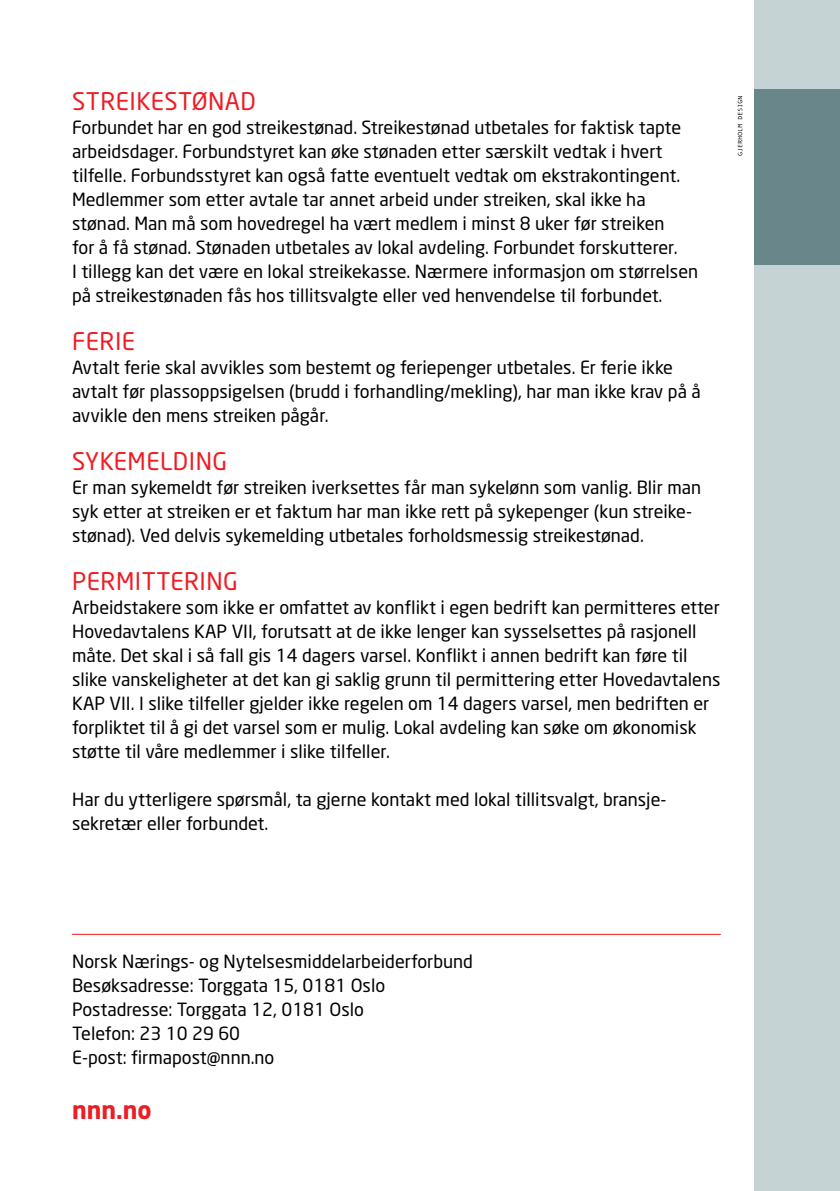
<style>
.page{position:relative;width:840px;height:1191px;background:#fff}
.page>*{position:absolute;margin:0;border:0;box-sizing:border-box;transform-origin:0 0}
.t1{font:24px "Neo Sans";letter-spacing:.02em;color:#ed1d24}
.t2{font:700 24px "Neo Sans";color:#ed1d24}
.t3{font:18px/24px "Neo Sans";color:#000}
</style>
<div class="page">
<hr style="left:72px;top:934px;width:648px;height:1px;background:#ed1d24">
<svg style="left:737px;top:96px;width:4px;height:60px"></svg>
<div style="left:754px;top:0;width:85px;height:1191px;background:#c6d3d5"></div>
<div style="left:754px;top:89px;width:85px;height:176px;background:#69878a"></div>
<h1 class="t1" style="left:72px;top:86px;width:185px">STREIKESTØNAD</h1>
<p class="t3" style="left:72px;top:115px;width:627px">Forbundet har en god streikestønad. Streikestønad utbetales for faktisk tapte arbeidsdager. Forbundstyret kan øke stønaden etter særskilt vedtak i hvert tilfelle. Forbundsstyret kan også fatte eventuelt vedtak om ekstrakontingent.<br>Medlemmer som etter avtale tar annet arbeid under streiken, skal ikke ha stønad. Man må som hovedregel ha vært medlem i minst 8 uker før streiken<br>for å få stønad. Stønaden utbetales av lokal avdeling. Forbundet forskutterer.<br>I tillegg kan det være en lokal streikekasse. Nærmere informasjon om størrelsen på streikestønaden fås hos tillitsvalgte eller ved henvendelse til forbundet.</p>
<h1 class="t1" style="left:72px;top:326px;width:65px">FERIE</h1>
<p class="t3" style="left:72px;top:355px;width:630px">Avtalt ferie skal avvikles som bestemt og feriepenger utbetales. Er ferie ikke avtalt før plassoppsigelsen (brudd i forhandling/mekling), har man ikke krav på å avvikle den mens streiken pågår.</p>
<h1 class="t1" style="left:72px;top:446px;width:157px">SYKEMELDING</h1>
<p class="t3" style="left:72px;top:475px;width:630px">Er man sykemeldt før streiken iverksettes får man sykelønn som vanlig. Blir man syk etter at streiken er et faktum har man ikke rett på sykepenger (kun streike&shy;stønad). Ved delvis sykemelding utbetales forholdsmessig streikestønad.</p>
<h1 class="t1" style="left:72px;top:566px;width:167px">PERMITTERING</h1>
<p class="t3" style="left:72px;top:595px;width:649px">Arbeidstakere som ikke er omfattet av konflikt i egen bedrift kan permitteres etter Hovedavtalens KAP VII, forutsatt at de ikke lenger kan sysselsettes på rasjonell måte. Det skal i så fall gis 14 dagers varsel. Konflikt i annen bedrift kan føre til slike vanskeligheter at det kan gi saklig grunn til permittering etter Hovedavtalens KAP VII. I slike tilfeller gjelder ikke regelen om 14 dagers varsel, men bedriften er forpliktet til å gi det varsel som er mulig. Lokal avdeling kan søke om økonomisk støtte til våre medlemmer i slike tilfeller.</p>
<p class="t3" style="left:72px;top:787px;width:595px">Har du ytterligere spørsmål, ta gjerne kontakt med lokal tillitsvalgt, bransje&shy;sekretær eller forbundet.</p>
<p class="t3" style="left:72px;top:949px;width:402px">Norsk Nærings- og Nytelsesmiddelarbeiderforbund Besøksadresse: Torggata 15, 0181 Oslo Postadresse: Torggata 12, 0181 Oslo<br>Telefon: 23 10 29 60<br>E-post: firmapost@nnn.no</p>
<h1 class="t2" style="left:72px;top:1094px;width:81px">nnn.no</h1>
</div>
